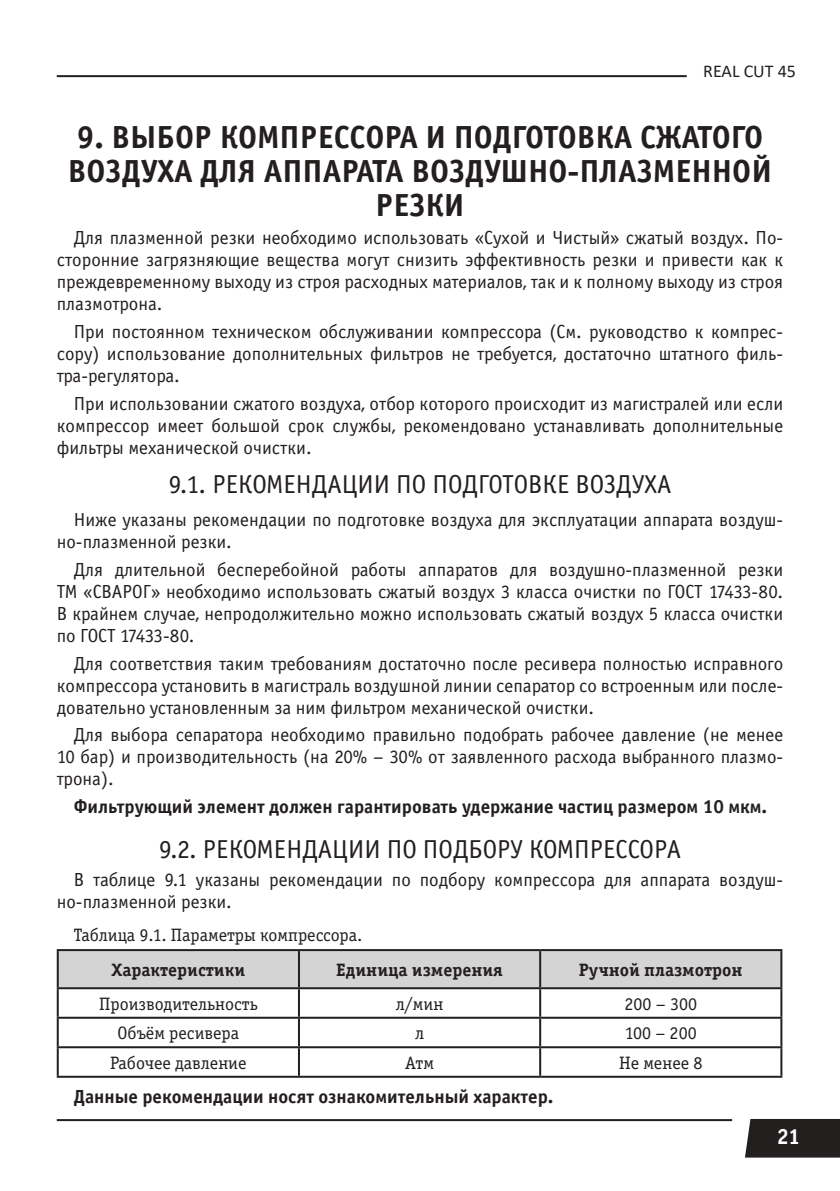
<style>
.page{position:relative;width:840px;height:1191px;background:#fff}
.page>*{position:absolute;margin:0;border:0;box-sizing:border-box;transform-origin:0 0}
.t1{font:700 32px/34px "Officina Sans C";color:#241f1f;text-align:center}
.t2{font:26px "Officina Sans Book C";color:#241f1f}
.t3{font:22px "Officina Serif Bold C";color:#fff}
.t4{font:19px/22px "Officina Sans Book C";color:#241f1f;text-align:justify}
.t5{font:700 19px "Officina Sans C";color:#241f1f}
.t6{font:18px "Officina Serif Book C";color:#241f1f}
.t7{font:18px "Officina Serif Bold C";color:#241f1f}
.t8{font:18px "Calibri";color:#241f1f}
</style>
<div class="page">
<div style="left:745px;top:1119px;width:94px;height:38px;background:#241f1f"></div>
<hr style="left:57px;top:1119px;width:674px;height:2px;background:#241f1f">
<hr style="left:57px;top:75px;width:629px;height:2px;background:#241f1f">
<div style="left:59px;top:951px;width:721px;height:36px;background:#d5d4d5"></div>
<hr style="left:57px;top:949px;width:242px;height:2px;background:#241f1f">
<hr style="left:57px;top:951px;width:2px;height:36px;background:#241f1f">
<hr style="left:299px;top:949px;width:241px;height:2px;background:#241f1f">
<hr style="left:298px;top:951px;width:2px;height:36px;background:#241f1f">
<hr style="left:540px;top:949px;width:242px;height:2px;background:#241f1f">
<hr style="left:539px;top:951px;width:2px;height:36px;background:#241f1f">
<hr style="left:780px;top:951px;width:2px;height:36px;background:#241f1f">
<hr style="left:57px;top:987px;width:242px;height:2px;background:#241f1f">
<hr style="left:57px;top:989px;width:2px;height:27px;background:#241f1f">
<hr style="left:299px;top:987px;width:241px;height:2px;background:#241f1f">
<hr style="left:298px;top:989px;width:2px;height:27px;background:#241f1f">
<hr style="left:540px;top:987px;width:242px;height:2px;background:#241f1f">
<hr style="left:539px;top:989px;width:2px;height:27px;background:#241f1f">
<hr style="left:780px;top:989px;width:2px;height:27px;background:#241f1f">
<hr style="left:57px;top:1016px;width:242px;height:2px;background:#241f1f">
<hr style="left:57px;top:1018px;width:2px;height:28px;background:#241f1f">
<hr style="left:299px;top:1016px;width:241px;height:2px;background:#241f1f">
<hr style="left:298px;top:1018px;width:2px;height:28px;background:#241f1f">
<hr style="left:540px;top:1016px;width:242px;height:2px;background:#241f1f">
<hr style="left:539px;top:1018px;width:2px;height:28px;background:#241f1f">
<hr style="left:780px;top:1018px;width:2px;height:28px;background:#241f1f">
<hr style="left:57px;top:1046px;width:242px;height:2px;background:#241f1f">
<hr style="left:57px;top:1048px;width:2px;height:27px;background:#241f1f">
<hr style="left:299px;top:1046px;width:241px;height:2px;background:#241f1f">
<hr style="left:298px;top:1048px;width:2px;height:27px;background:#241f1f">
<hr style="left:540px;top:1046px;width:242px;height:2px;background:#241f1f">
<hr style="left:539px;top:1048px;width:2px;height:27px;background:#241f1f">
<hr style="left:780px;top:1048px;width:2px;height:27px;background:#241f1f">
<hr style="left:57px;top:1075px;width:242px;height:2px;background:#241f1f">
<hr style="left:299px;top:1075px;width:241px;height:2px;background:#241f1f">
<hr style="left:540px;top:1075px;width:242px;height:2px;background:#241f1f">
<p class="t8" style="left:702px;top:59px;width:94px">REAL CUT 45</p>
<h1 class="t1" style="left:68px;top:121px;width:705px">9. ВЫБОР КОМПРЕССОРА И ПОДГОТОВКА СЖАТОГО<br>ВОЗДУХА ДЛЯ АППАРАТА ВОЗДУШНО-ПЛАЗМЕННОЙ<br>РЕЗКИ</h1>
<p class="t4" style="left:57px;top:227px;width:727px;text-indent:17px">Для плазменной резки необходимо использовать «Сухой и Чистый» сжатый воздух. По&shy;сторонние загрязняющие вещества могут снизить эффективность резки и привести как к преждевременному выходу из строя расходных материалов, так и к полному выходу из строя плазмотрона.</p>
<p class="t4" style="left:57px;top:321px;width:727px;text-indent:17px">При постоянном техническом обслуживании компрессора (См. руководство к компрес&shy;сору) использование дополнительных фильтров не требуется, достаточно штатного филь&shy;тра-регулятора.</p>
<p class="t4" style="left:57px;top:392px;width:727px;text-indent:17px">При использовании сжатого воздуха, отбор которого происходит из магистралей или если компрессор имеет большой срок службы, рекомендовано устанавливать дополнительные фильтры механической очистки.</p>
<h2 class="t2" style="left:168px;top:470px;width:504px">9.1. РЕКОМЕНДАЦИИ ПО ПОДГОТОВКЕ ВОЗДУХА</h2>
<p class="t4" style="left:57px;top:509px;width:727px;text-indent:17px">Ниже указаны рекомендации по подготовке воздуха для эксплуатации аппарата воздуш&shy;но-плазменной резки.</p>
<p class="t4" style="left:57px;top:559px;width:727px;text-indent:17px">Для длительной бесперебойной работы аппаратов для воздушно-плазменной резки ТМ «СВАРОГ» необходимо использовать сжатый воздух 3 класса очистки по ГОСТ 17433-80.<br>В крайнем случае, непродолжительно можно использовать сжатый воздух 5 класса очистки по ГОСТ 17433-80.</p>
<p class="t4" style="left:57px;top:652px;width:727px;text-indent:17px">Для соответствия таким требованиям достаточно после ресивера полностью исправного компрессора установить в магистраль воздушной линии сепаратор со встроенным или после&shy;довательно установленным за ним фильтром механической очистки.</p>
<p class="t4" style="left:57px;top:724px;width:727px;text-indent:17px">Для выбора сепаратора необходимо правильно подобрать рабочее давление (не менее 10 бар) и производительность (на 20% – 30% от заявленного расхода выбранного плазмо&shy;трона).</p>
<p class="t5" style="left:74px;top:796px;width:694px">Фильтрующий элемент должен гарантировать удержание частиц размером 10 мкм.</p>
<h2 class="t2" style="left:159px;top:835px;width:523px">9.2. РЕКОМЕНДАЦИИ ПО ПОДБОРУ КОМПРЕССОРА</h2>
<p class="t4" style="left:57px;top:868px;width:727px;text-indent:17px">В таблице 9.1 указаны рекомендации по подбору компрессора для аппарата воздуш&shy;но-плазменной резки.</p>
<p class="t6" style="left:74px;top:925px;width:290px">Таблица 9.1. Параметры компрессора.</p>
<p class="t7" style="left:111px;top:959px;width:135px">Характеристики</p>
<p class="t7" style="left:336px;top:959px;width:168px">Единица измерения</p>
<p class="t7" style="left:578px;top:959px;width:165px">Ручной плазмотрон</p>
<p class="t6" style="left:99px;top:994px;width:160px">Производительность</p>
<p class="t6" style="left:395px;top:994px;width:49px">л/мин</p>
<p class="t6" style="left:624px;top:994px;width:74px">200 – 300</p>
<p class="t6" style="left:117px;top:1023px;width:123px">Объём ресивера</p>
<p class="t6" style="left:415px;top:1023px;width:11px">л</p>
<p class="t6" style="left:624px;top:1023px;width:73px">100 – 200</p>
<p class="t6" style="left:110px;top:1053px;width:138px">Рабочее давление</p>
<p class="t6" style="left:405px;top:1053px;width:30px">Атм</p>
<p class="t6" style="left:618px;top:1053px;width:85px">Не менее 8</p>
<p class="t5" style="left:74px;top:1086px;width:481px">Данные рекомендации носят ознакомительный характер.</p>
<p class="t3" style="left:776px;top:1124px;width:25px">21</p>
</div>
